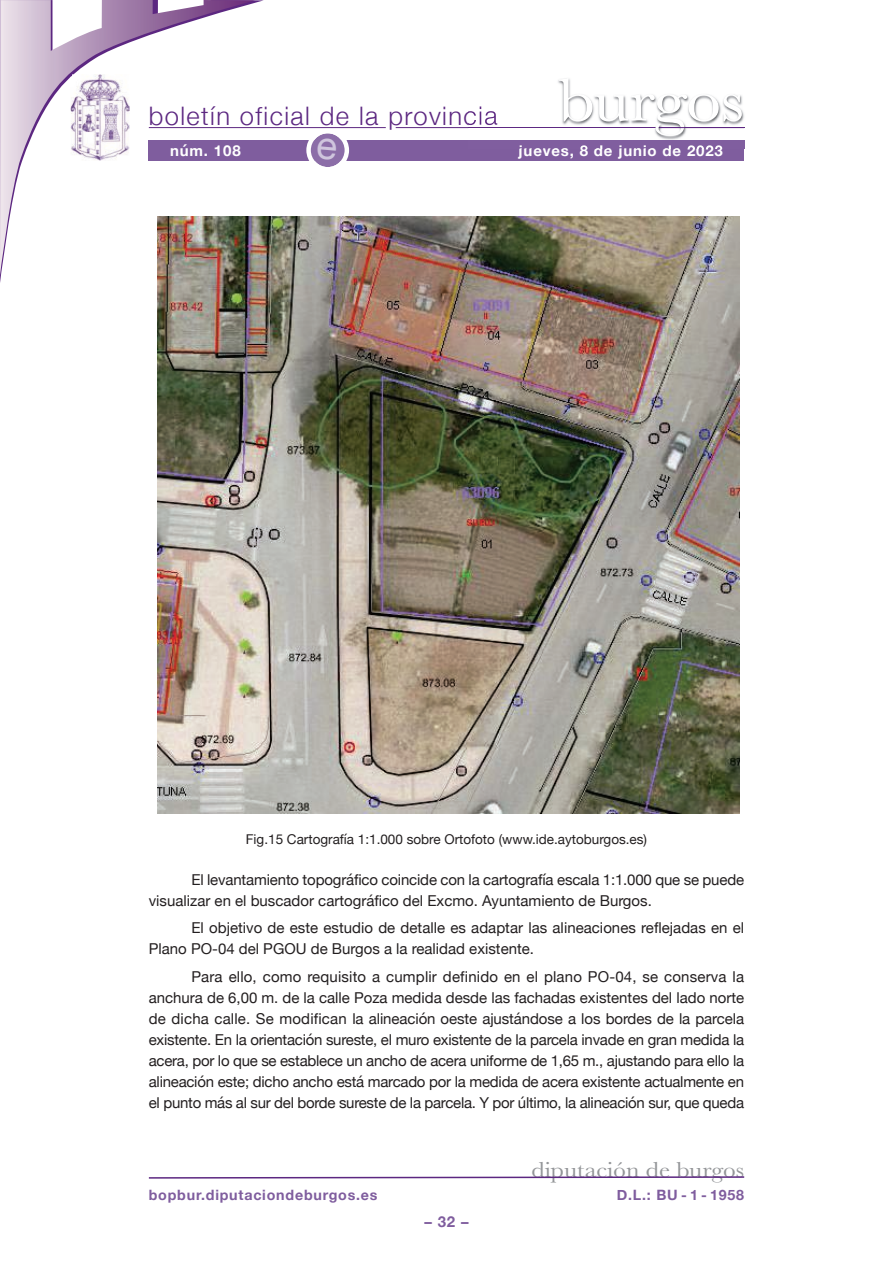
<style>
.page{position:relative;width:893px;height:1263px;background:#fff}
.page>*{position:absolute;margin:0;border:0;box-sizing:border-box;transform-origin:0 0}
.t1{font:63px "Baskerville";letter-spacing:-.01em;color:#fff;scale:1.12 1}
.t2{font:300 25.5px "Helvetica Neue";letter-spacing:.055em;color:#5c2781}
.t3{font:22.5px "Baskerville";color:#939598;scale:1.12 1}
.t4{font:15px/21px "Helvetica Neue";color:#231f20}
.t5{font:700 15px "Helvetica Neue";letter-spacing:.055em;color:#fff}
.t6{font:700 15px "Helvetica Neue";color:#7f5d9e}
.t7{font:700 14.25px "Helvetica Neue";letter-spacing:.055em;color:#7f5d9e}
.t8{font:13.5px "Helvetica Neue";color:#231f20}
</style>
<div class="page">
<hr style="left:396px;top:127px;width:348px;height:1px;background:#5c2781">
<hr style="left:149px;top:127px;width:237px;height:1px;background:#5c2781">
<svg style="left:0;top:0;width:255px;height:275px"></svg>
<div style="left:149px;top:140px;width:595px;height:20px;background:#7f5d9e"></div>
<svg style="left:148px;top:1176px;width:597px;height:3px"></svg>
<img style="left:468px;top:78px;width:277px;height:71px">
<img style="left:468px;top:127px;width:191px;height:1px">
<img style="left:468px;top:140px;width:276px;height:9px">
<img style="left:518px;top:145px;width:55px;height:4px">
<hr style="left:659px;top:127px;width:85px;height:1px;background:#5c2781">
<img style="left:71px;top:74px;width:59px;height:87px">
<img style="left:158px;top:217px;width:581px;height:596px">
<svg style="left:306px;top:133px;width:43px;height:34px"></svg>
<h2 class="t2" style="left:149px;top:100px;width:350px">boletín oficial de la provincia</h2>
<h1 class="t1" style="left:558px;top:64px;width:168px">burgos</h1>
<p class="t5" style="left:170px;top:141px;width:72px">núm. 108</p>
<p class="t5" style="left:519px;top:141px;width:206px">jueves, 8 de junio de 2023</p>
<p class="t8" style="left:246px;top:831px;width:403px">Fig.15 Cartografía 1:1.000 sobre Ortofoto (www.ide.aytoburgos.es)</p>
<p class="t4" style="left:149px;top:869px;width:597px;text-indent:43px">El levantamiento topográfico coincide con la cartografía escala 1:1.000 que se puede visualizar en el buscador cartográfico del Excmo. Ayuntamiento de Burgos.</p>
<p class="t4" style="left:149px;top:917px;width:597px;text-indent:43px">El objetivo de este estudio de detalle es adaptar las alineaciones reflejadas en el<br>Plano PO-04 del PGOU de Burgos a la realidad existente.</p>
<p class="t4" style="left:149px;top:966px;width:597px;text-align:justify;text-indent:43px">Para ello, como requisito a cumplir definido en el plano PO-04, se conserva la anchura de 6,00 m. de la calle Poza medida desde las fachadas existentes del lado norte de dicha calle. Se modifican la alineación oeste ajustándose a los bordes de la parcela existente. En la orientación sureste, el muro existente de la parcela invade en gran medida la acera, por lo que se establece un ancho de acera uniforme de 1,65 m., ajustando para ello la alineación este; dicho ancho está marcado por la medida de acera existente actualmente en el punto más al sur del borde sureste de la parcela. Y por último, la alineación sur, que queda</p>
<h3 class="t3" style="left:531px;top:1157px;width:191px">diputación de burgos</h3>
<p class="t7" style="left:149px;top:1186px;width:230px">bopbur.diputaciondeburgos.es</p>
<p class="t7" style="left:617px;top:1186px;width:129px">D.L.: BU - 1 - 1958</p>
<p class="t6" style="left:424px;top:1212px;width:46px">– 32 –</p>
</div>
